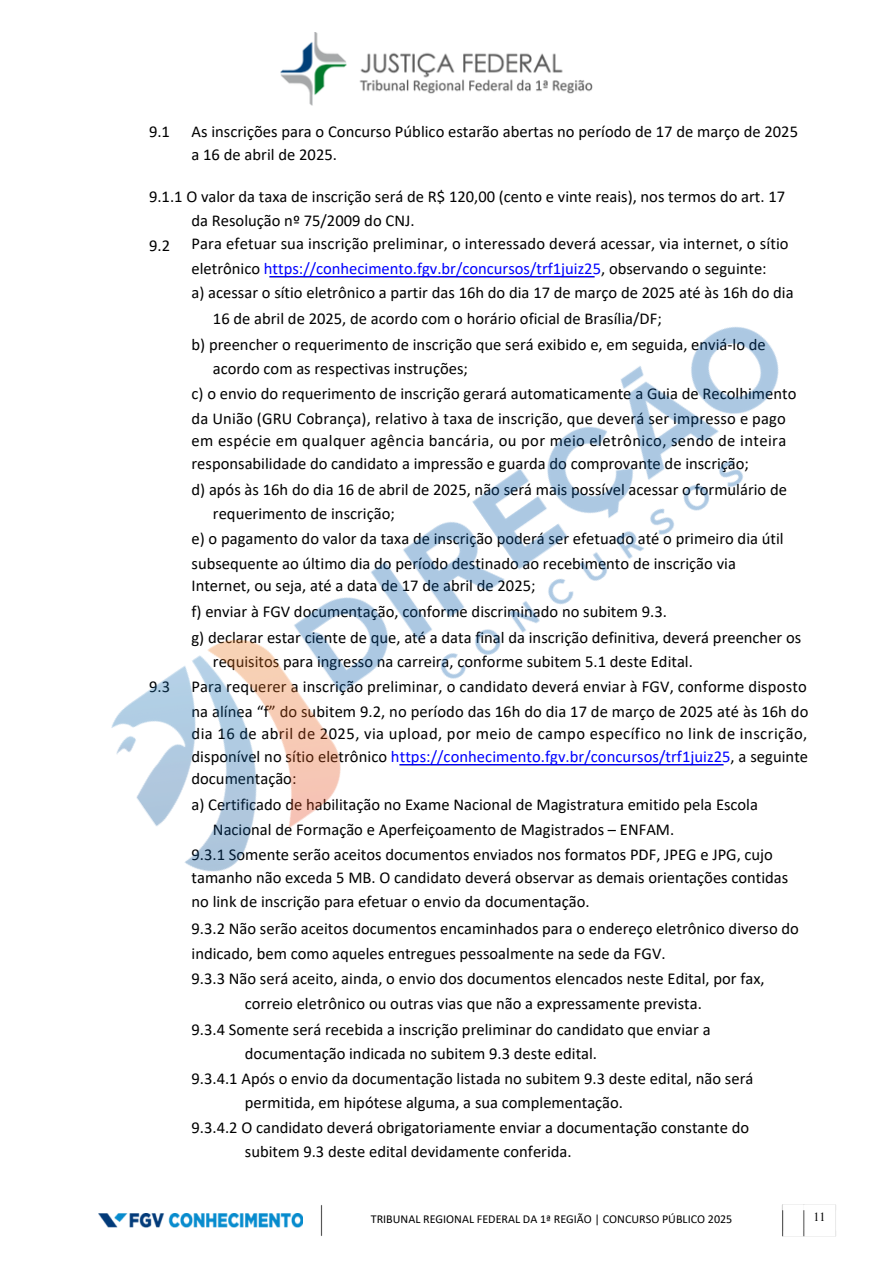
<style>
.page{position:relative;width:894px;height:1264px;background:#fff}
.page>*{position:absolute;margin:0;border:0;box-sizing:border-box;transform-origin:0 0}
.t1{font:16.5px/22.5px "Calibri";color:#000}
.t2{font:12px "Calibri";color:#000}
.t3{font:12px "Times NRMT Pro";color:#000}
.s1{color:#00f}
</style>
<div class="page">
<img style="left:320px;top:1205px;width:3px;height:31px">
<img style="left:782px;top:1204px;width:54px;height:33px">
<img style="left:280px;top:32px;width:313px;height:73px">
<img style="left:98px;top:1213px;width:204px;height:14px">
<img style="left:111px;top:276px;width:668px;height:596px">
<h1 class="t1" style="left:149px;top:122px;width:22px">9.1</h1>
<h1 class="t1" style="left:191px;top:122px;width:608px">As inscrições para o Concurso Público estarão abertas no período de 17 de março de 2025 a 16 de abril de 2025.</h1>
<h1 class="t1" style="left:149px;top:186px;width:637px">9.1.1 O valor da taxa de inscrição será de R$ 120,00 (cento e vinte reais), nos termos do art. 17</h1>
<p class="t1" style="left:191px;top:209px;width:603px;line-height:24px">da Resolução nº 75/2009 do CNJ.<br>Para efetuar sua inscrição preliminar, o interessado deverá acessar, via internet, o sítio eletrônico <span class="s1">https://conhecimento.fgv.br/concursos/trf1juiz25</span>, observando o seguinte:<br>a) acessar o sítio eletrônico a partir das 16h do dia 17 de março de 2025 até às 16h do dia</p>
<p class="t1" style="left:149px;top:235px;width:23px">9.2</p>
<h1 class="t1" style="left:213px;top:309px;width:450px">16 de abril de 2025, de acordo com o horário oficial de Brasília/DF;</h1>
<h1 class="t1" style="left:191px;top:334px;width:575px">b) preencher o requerimento de inscrição que será exibido e, em seguida, enviá-lo de</h1>
<h1 class="t1" style="left:213px;top:358px;width:256px">acordo com as respectivas instruções;</h1>
<h1 class="t1" style="left:191px;top:382px;width:606px;line-height:24.8px">c) o envio do requerimento de inscrição gerará automaticamente a Guia de Recolhimento da União (GRU Cobrança), relativo à taxa de inscrição, que deverá ser impresso e pago</h1>
<h1 class="t1" style="left:191px;top:431px;width:596px">em espécie em qualquer agência bancária, ou por meio eletrônico, sendo de inteira responsabilidade do candidato a impressão e guarda do comprovante de inscrição;</h1>
<h1 class="t1" style="left:191px;top:479px;width:597px">d) após às 16h do dia 16 de abril de 2025, não será mais possível acessar o formulário de</h1>
<h1 class="t1" style="left:213px;top:503px;width:183px">requerimento de inscrição;</h1>
<h1 class="t1" style="left:191px;top:527px;width:593px;line-height:24.8px">e) o pagamento do valor da taxa de inscrição poderá ser efetuado até o primeiro dia útil subsequente ao último dia do período destinado ao recebimento de inscrição via</h1>
<h1 class="t1" style="left:191px;top:575px;width:345px">Internet, ou seja, até a data de 17 de abril de 2025;</h1>
<h1 class="t1" style="left:191px;top:599px;width:611px;line-height:25.8px">f) enviar à FGV documentação, conforme discriminado no subitem 9.3.<br>g) declarar estar ciente de que, até a data final da inscrição definitiva, deverá preencher os</h1>
<h1 class="t1" style="left:213px;top:651px;width:481px">requisitos para ingresso na carreira, conforme subitem 5.1 deste Edital.</h1>
<h1 class="t1" style="left:149px;top:676px;width:23px">9.3</h1>
<h1 class="t1" style="left:191px;top:675px;width:618px;line-height:24.8px">Para requerer a inscrição preliminar, o candidato deverá enviar à FGV, conforme disposto na alínea “f” do subitem 9.2, no período das 16h do dia 17 de março de 2025 até às 16h do</h1>
<h1 class="t1" style="left:191px;top:723px;width:618px;text-align:justify">dia 16 de abril de 2025, via upload, por meio de campo específico no link de inscrição, disponível no sítio eletrônico <span class="s1">https://conhecimento.fgv.br/concursos/trf1juiz25</span>, a seguinte documentação:</h1>
<h1 class="t1" style="left:191px;top:794px;width:568px">a) Certificado de habilitação no Exame Nacional de Magistratura emitido pela Escola</h1>
<h1 class="t1" style="left:213px;top:819px;width:462px">Nacional de Formação e Aperfeiçoamento de Magistrados – ENFAM.</h1>
<p class="t1" style="left:191px;top:844px;width:598px;line-height:23.1px">9.3.1 Somente serão aceitos documentos enviados nos formatos PDF, JPEG e JPG, cujo tamanho não exceda 5 MB. O candidato deverá observar as demais orientações contidas no link de inscrição para efetuar o envio da documentação.</p>
<h1 class="t1" style="left:191px;top:916px;width:609px;line-height:25.3px">9.3.2 Não serão aceitos documentos encaminhados para o endereço eletrônico diverso do indicado, bem como aqueles entregues pessoalmente na sede da FGV.<br>9.3.3 Não será aceito, ainda, o envio dos documentos elencados neste Edital, por fax,</h1>
<h1 class="t1" style="left:245px;top:993px;width:458px">correio eletrônico ou outras vias que não a expressamente prevista.</h1>
<h1 class="t1" style="left:191px;top:1019px;width:520px">9.3.4 Somente será recebida a inscrição preliminar do candidato que enviar a</h1>
<h1 class="t1" style="left:245px;top:1043px;width:353px">documentação indicada no subitem 9.3 deste edital.</h1>
<h1 class="t1" style="left:191px;top:1068px;width:563px">9.3.4.1 Após o envio da documentação listada no subitem 9.3 deste edital, não será</h1>
<h1 class="t1" style="left:245px;top:1092px;width:379px">permitida, em hipótese alguma, a sua complementação.</h1>
<h1 class="t1" style="left:191px;top:1117px;width:559px">9.3.4.2 O candidato deverá obrigatoriamente enviar a documentação constante do</h1>
<h1 class="t1" style="left:245px;top:1141px;width:328px">subitem 9.3 deste edital devidamente conferida.</h1>
<p class="t2" style="left:371px;top:1214px;width:363px">TRIBUNAL REGIONAL FEDERAL DA 1ª REGIÃO | CONCURSO PÚBLICO 2025</p>
<h1 class="t3" style="left:813px;top:1212px;width:14px">11</h1>
</div>
